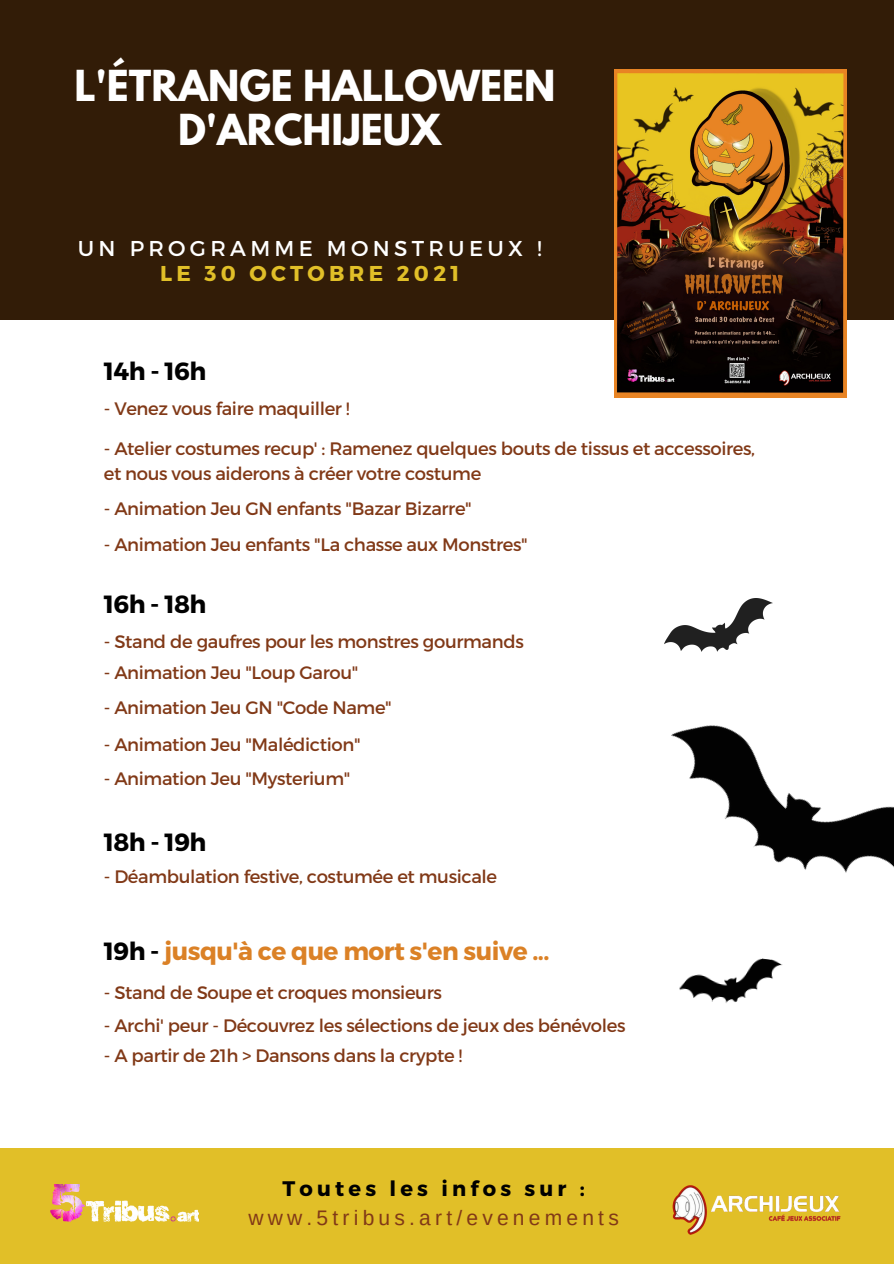
<style>
.page{position:relative;width:894px;height:1264px;background:#fff}
.page>*{position:absolute;margin:0;border:0;box-sizing:border-box;transform-origin:0 0}
.t1{font:700 37.8px/44px "League Spartan";color:#fff;text-align:center}
.t2{font:700 24.9px "Montserrat";letter-spacing:-.02em;color:#db8126}
.t3{font:700 24.9px "Montserrat";letter-spacing:-.02em;color:#000}
.t4{font:21.45px "Montserrat";letter-spacing:.2em;color:#fff}
.t5{font:700 21.45px "Montserrat";letter-spacing:.2em;color:#e1bf28}
.t6{font:21px "Arimo";letter-spacing:.2em;color:#813917}
.t7{font:700 21px "Montserrat";letter-spacing:.2em;color:#000}
.t8{font:18px/24.8px "Montserrat";letter-spacing:-.02em;color:#813917}
.s1{color:#000}
</style>
<div class="page">
<div style="left:0;top:1147px;width:893px;height:116px;background:#e1bf28"></div>
<div style="left:0;top:0;width:893px;height:320px;background:#321c07"></div>
<img style="left:664px;top:598px;width:108px;height:53px">
<img style="left:679px;top:958px;width:103px;height:45px">
<img style="left:671px;top:725px;width:222px;height:148px">
<img style="left:51px;top:1184px;width:147px;height:38px">
<img style="left:672px;top:1185px;width:169px;height:50px">
<img style="left:614px;top:70px;width:232px;height:327px">
<p class="t1" style="left:74px;top:69px;width:482px">L'ÉTRANGE HALLOWEEN<br>D'ARCHIJEUX</p>
<p class="t4" style="left:78px;top:235px;width:465px">UN PROGRAMME MONSTRUEUX !</p>
<p class="t5" style="left:160px;top:259px;width:301px">LE 30 OCTOBRE 2021</p>
<p class="t3" style="left:104px;top:355px;width:104px">14h - 16h</p>
<p class="t8" style="left:104px;top:395px;width:247px">- Venez vous faire maquiller !</p>
<p class="t8" style="left:104px;top:435px;width:652px">- Atelier costumes recup' : Ramenez quelques bouts de tissus et accessoires, et nous vous aiderons à créer votre costume</p>
<p class="t8" style="left:104px;top:496px;width:369px">- Animation Jeu GN enfants "Bazar Bizarre"</p>
<p class="t8" style="left:104px;top:531px;width:425px">- Animation Jeu enfants "La chasse aux Monstres"</p>
<p class="t3" style="left:104px;top:588px;width:104px">16h - 18h</p>
<p class="t8" style="left:104px;top:628px;width:421px">- Stand de gaufres pour les monstres gourmands</p>
<p class="t8" style="left:104px;top:659px;width:256px">- Animation Jeu "Loup Garou"</p>
<p class="t8" style="left:104px;top:694px;width:289px">- Animation Jeu GN "Code Name"</p>
<p class="t8" style="left:104px;top:731px;width:258px">- Animation Jeu "Malédiction"</p>
<p class="t8" style="left:104px;top:765px;width:248px">- Animation Jeu "Mysterium"</p>
<p class="t3" style="left:104px;top:825px;width:104px">18h - 19h</p>
<p class="t8" style="left:104px;top:863px;width:395px">- Déambulation festive, costumée et musicale</p>
<p class="t2" style="left:104px;top:934px;width:447px"><span class="s1">19h -</span> jusqu'à ce que mort s'en suive ...</p>
<p class="t8" style="left:104px;top:979px;width:339px">- Stand de Soupe et croques monsieurs</p>
<p class="t8" style="left:104px;top:1012px;width:523px">- Archi' peur - Découvrez les sélections de jeux des bénévoles</p>
<p class="t8" style="left:104px;top:1041px;width:360px">- A partir de 21h &gt; Dansons dans la crypte !</p>
<p class="t7" style="left:282px;top:1174px;width:304px">Toutes les infos sur :</p>
<p class="t6" style="left:248px;top:1205px;width:372px">www.5tribus.art/evenements</p>
</div>
